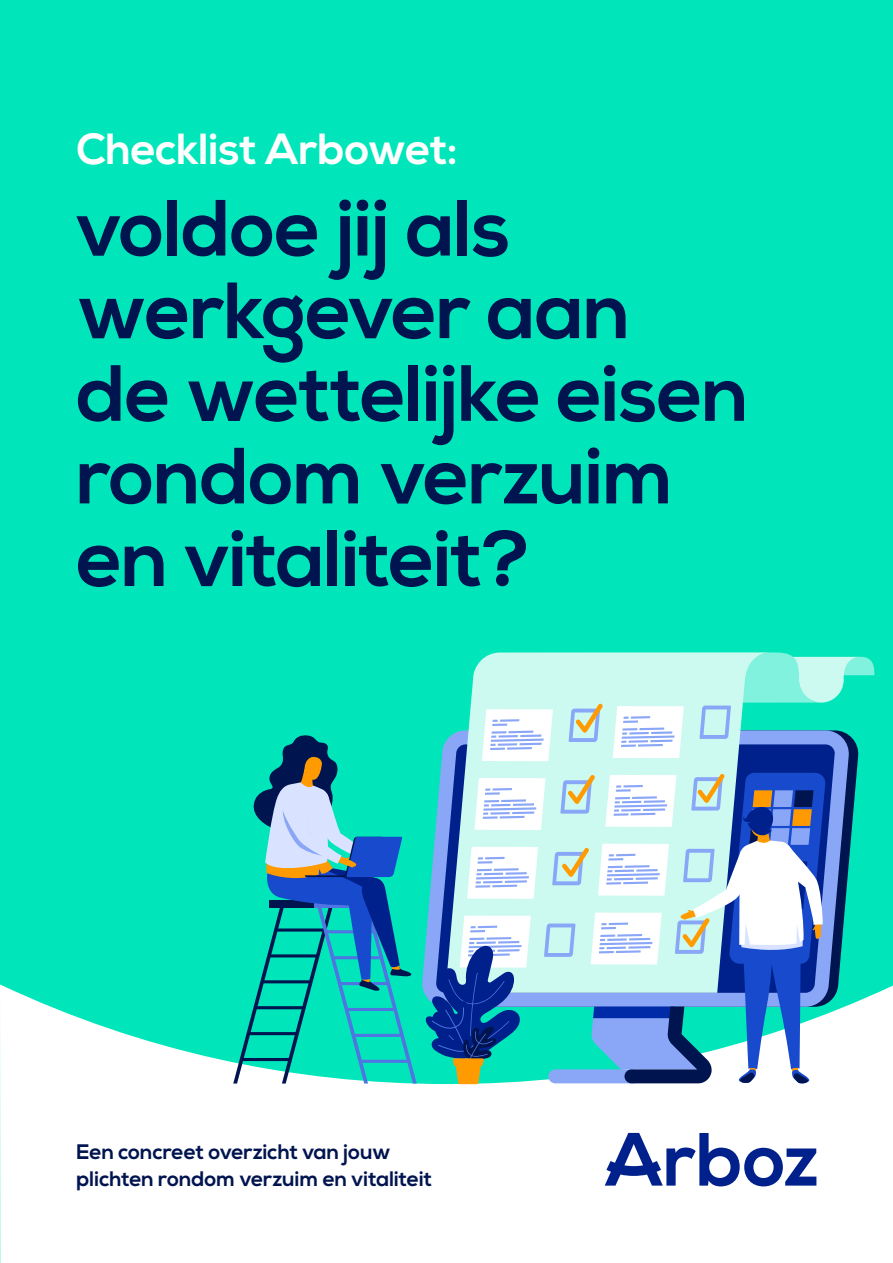
<style>
.page{position:relative;width:893px;height:1263px;background:#00e6ba}
.page>*{position:absolute;margin:0;border:0;box-sizing:border-box;transform-origin:0 0}
.t1{font:700 79.5px/82.7px "Nexa";letter-spacing:-.01em;color:#001450}
.t2{font:700 43.5px "Nexa";letter-spacing:-.005em;color:#fff}
.t3{font:700 21px/27px "Nexa";letter-spacing:-.005em;color:#001450}
</style>
<div class="page">
<div style="left:0;top:984px;width:893px;height:279px;background:#fff"></div>
<svg style="left:605px;top:1133px;width:211px;height:53px;background:#96a4cf"></svg>
<svg style="left:850px;top:736px;width:9px;height:271px"></svg>
<svg style="left:422px;top:730px;width:428px;height:277px"></svg>
<svg style="left:436px;top:744px;width:399px;height:249px;background:#2b53aa"></svg>
<svg style="left:772px;top:652px;width:103px;height:51px"></svg>
<svg style="left:445px;top:652px;width:327px;height:118px;background:#a6ebe5"></svg>
<svg style="left:699px;top:705px;width:32px;height:34px"></svg>
<svg style="left:613px;top:706px;width:71px;height:52px;background:#e9f1fc"></svg>
<svg style="left:482px;top:709px;width:71px;height:52px;background:#eaf1fc"></svg>
<hr style="left:492px;top:731px;width:14px;height:3px;background:#8aa6f7">
<svg style="left:233px;top:735px;width:184px;height:348px"></svg>
<svg style="left:569px;top:700px;width:38px;height:42px;background:#c2dad4"></svg>
<svg style="left:425px;top:770px;width:405px;height:314px;background:#90c0d9"></svg>
<p class="t2" style="left:77px;top:124px;width:382px">Checklist Arbowet:</p>
<p class="t1" style="left:77px;top:190px;width:674px">voldoe jij als werkgever aan<br>de wettelijke eisen rondom verzuim en vitaliteit?</p>
<p class="t3" style="left:77px;top:1139px;width:357px">Een concreet overzicht van jouw plichten rondom verzuim en vitaliteit</p>
</div>
